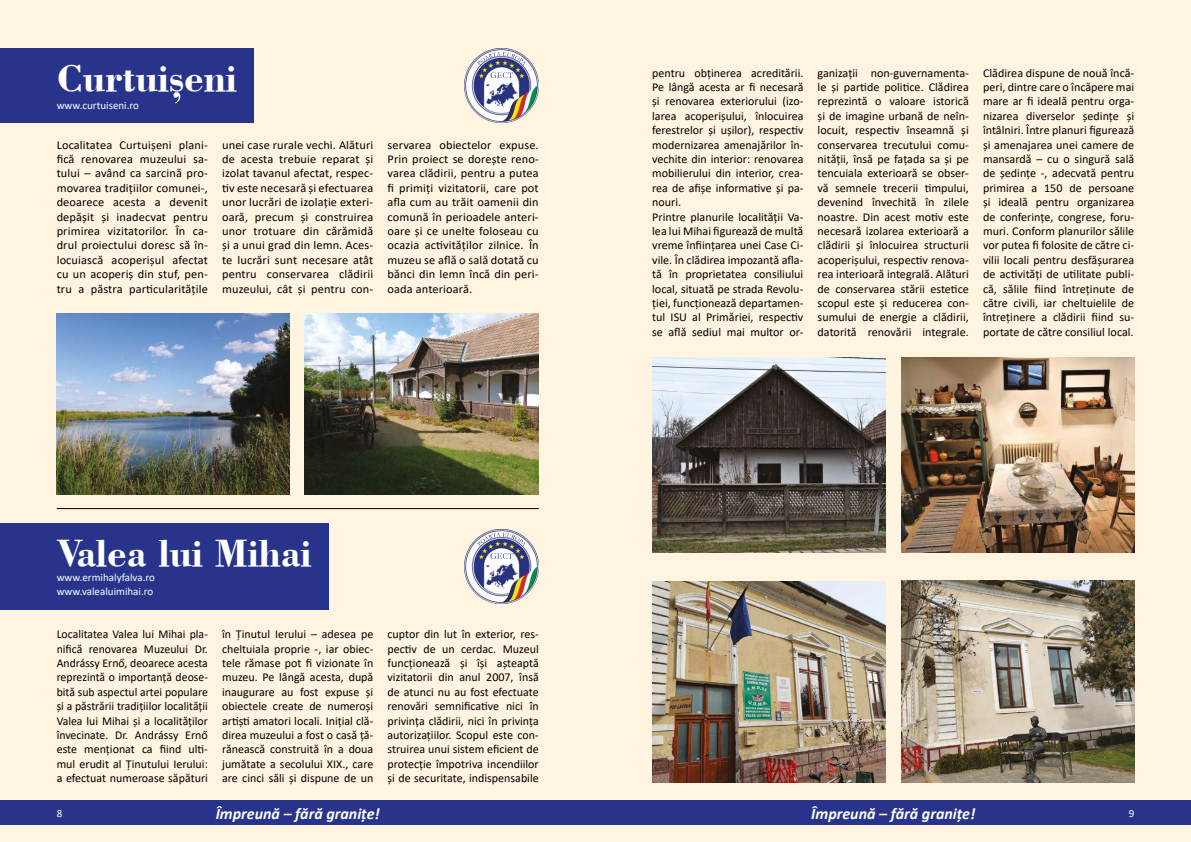
<style>
.page{position:relative;width:1191px;height:842px;background:#fff4e0}
.page>*{position:absolute;margin:0;border:0;box-sizing:border-box;transform-origin:0 0}
.t1{font:700 40px "Bodoni PFL";color:#fff}
.t2{font:italic 700 16px "Calibri";color:#fff}
.t3{font:12px/14.4px "Calibri";color:#000;text-align:justify}
.t4{font:11px/14.4px "Calibri";color:#fff}
</style>
<div class="page">
<div style="left:595px;top:801px;width:596px;height:24px;background:#28348b"></div>
<div style="left:0;top:801px;width:595px;height:24px;background:#28348b"></div>
<div style="left:0;top:523px;width:329px;height:86px;background:#28348b"></div>
<div style="left:0;top:48px;width:253px;height:75px;background:#28348b"></div>
<img style="left:304px;top:314px;width:235px;height:180px">
<img style="left:57px;top:314px;width:233px;height:180px">
<hr style="left:57px;top:508px;width:482px;height:1px;background:#000">
<svg style="left:173px;top:92px;width:7px;height:12px"></svg>
<img style="left:465px;top:48px;width:74px;height:74px">
<svg style="left:477px;top:52px;width:48px;height:14px"></svg>
<div style="left:491px;top:72px;width:21px;height:7px;background:#fff"></div>
<svg style="left:490px;top:72px;width:23px;height:6px"></svg>
<img style="left:465px;top:529px;width:74px;height:74px">
<svg style="left:477px;top:533px;width:48px;height:13px"></svg>
<div style="left:491px;top:552px;width:21px;height:7px;background:#fff"></div>
<svg style="left:490px;top:553px;width:23px;height:6px"></svg>
<img style="left:652px;top:357px;width:233px;height:195px">
<img style="left:901px;top:357px;width:233px;height:195px">
<img style="left:901px;top:581px;width:233px;height:201px">
<img style="left:652px;top:581px;width:233px;height:201px">
<h1 class="t1" style="left:57px;top:50px;width:181px">Curtuiseni</h1>
<p class="t4" style="left:57px;top:98px;width:84px">www.curtuiseni.ro</p>
<p class="t3" style="left:57px;top:137px;width:153px">Localitatea Curtuișeni plani&shy;fică renovarea muzeului sa&shy;tului – având ca sarcină pro&shy;movarea tradițiilor comunei-, deoarece acesta a devenit depășit și inadecvat pentru primirea vizitatorilor. În ca&shy;drul proiectului doresc să în&shy;locuiască acoperișul afectat cu un acoperiș din stuf, pen&shy;tru a păstra particularitățile</p>
<p class="t3" style="left:222px;top:137px;width:153px">unei case rurale vechi. Alături de acesta trebuie reparat și izolat tavanul afectat, respec&shy;tiv este necesară și efectuarea unor lucrări de izolație exteri&shy;oară, precum și construirea unor trotuare din cărămidă și a unui grad din lemn. Aces&shy;te lucrări sunt necesare atât pentru conservarea clădirii muzeului, cât și pentru con-</p>
<p class="t3" style="left:387px;top:137px;width:153px">servarea obiectelor expuse.<br>Prin proiect se dorește reno&shy;varea clădirii, pentru a putea fi primiți vizitatorii, care pot afla cum au trăit oamenii din comună în perioadele anteri&shy;oare și ce unelte foloseau cu ocazia activităților zilnice. În muzeu se află o sală dotată cu bănci din lemn încă din peri&shy;oada anterioară.</p>
<h1 class="t1" style="left:57px;top:526px;width:256px">Valea lui Mihai</h1>
<p class="t4" style="left:57px;top:569px;width:100px">www.ermihalyfalva.ro www.valealuimihai.ro</p>
<p class="t3" style="left:57px;top:627px;width:153px">Localitatea Valea lui Mihai pla&shy;nifică renovarea Muzeului Dr.<br>Andrássy Ernő, deoarece acesta reprezintă o importanță deose&shy;bită sub aspectul artei populare și a păstrării tradițiilor localității Valea lui Mihai și a localităților învecinate. Dr. Andrássy Ernő este menționat ca fiind ulti&shy;mul erudit al Ținutului Ierului: a efectuat numeroase săpături</p>
<p class="t3" style="left:222px;top:627px;width:153px">în Ținutul Ierului – adesea pe cheltuiala proprie -, iar obiec&shy;tele rămase pot fi vizionate în muzeu. Pe lângă acesta, după inaugurare au fost expuse și obiectele create de numeroși artiști amatori locali. Inițial clă&shy;direa muzeului a fost o casă ță&shy;rănească construită în a doua jumătate a secolului XIX., care are cinci săli și dispune de un</p>
<p class="t3" style="left:387px;top:627px;width:153px">cuptor din lut în exterior, res&shy;pectiv de un cerdac. Muzeul funcționează și își așteaptă vizitatorii din anul 2007, însă de atunci nu au fost efectuate renovări semnificative nici în privința clădirii, nici în privința autorizațiilor. Scopul este con&shy;struirea unui sistem eficient de protecție împotriva incendiilor și de securitate, indispensabile</p>
<p class="t3" style="left:652px;top:65px;width:153px;text-align:left">pentru obținerea acreditării.<br>Pe lângă acesta ar fi necesară și renovarea exteriorului (izo&shy;larea acoperișului, înlocuirea ferestrelor și ușilor), respectiv modernizarea amenajărilor în&shy;vechite din interior: renovarea mobilierului din interior, crea&shy;rea de afișe informative și pa&shy;nouri.<br>Printre planurile localității Va&shy;lea lui Mihai figurează de multă vreme înființarea unei Case Ci&shy;vile. În clădirea impozantă afla&shy;tă în proprietatea consiliului local, situată pe strada Revolu&shy;ției, funcționează departamen&shy;tul ISU al Primăriei, respectiv se află sediul mai multor or-</p>
<p class="t3" style="left:817px;top:65px;width:153px">ganizații non-guvernamenta&shy;le și partide politice. Clădirea reprezintă o valoare istorică și de imagine urbană de neîn&shy;locuit, respectiv înseamnă și conservarea trecutului comu&shy;nității, însă pe fațada sa și pe tencuiala exterioară se obser&shy;vă semnele trecerii timpului, devenind învechită în zilele noastre. Din acest motiv este necesară izolarea exterioară a clădirii și înlocuirea structurii acoperișului, respectiv renova&shy;rea interioară integrală. Alături de conservarea stării estetice scopul este și reducerea con&shy;sumului de energie a clădirii, datorită renovării integrale.</p>
<p class="t3" style="left:983px;top:65px;width:153px">Clădirea dispune de nouă încă&shy;peri, dintre care o încăpere mai mare ar fi ideală pentru orga&shy;nizarea diverselor ședințe și întâlniri. Între planuri figurează și amenajarea unei camere de mansardă – cu o singură sală de ședințe -, adecvată pentru primirea a 150 de persoane și ideală pentru organizarea de conferințe, congrese, foru&shy;muri. Conform planurilor sălile vor putea fi folosite de către ci&shy;vilii locali pentru desfășurarea de activități de utilitate publi&shy;că, sălile fiind întreținute de către civili, iar cheltuielile de întreținere a clădirii fiind su&shy;portate de către consiliul local.</p>
<p class="t4" style="left:57px;top:806px;width:7px">8</p>
<h2 class="t2" style="left:216px;top:802px;width:166px">Împreună – fără granițe!</h2>
<h2 class="t2" style="left:811px;top:802px;width:166px">Împreună – fără granițe!</h2>
<p class="t4" style="left:1128px;top:806px;width:7px">9</p>
</div>
